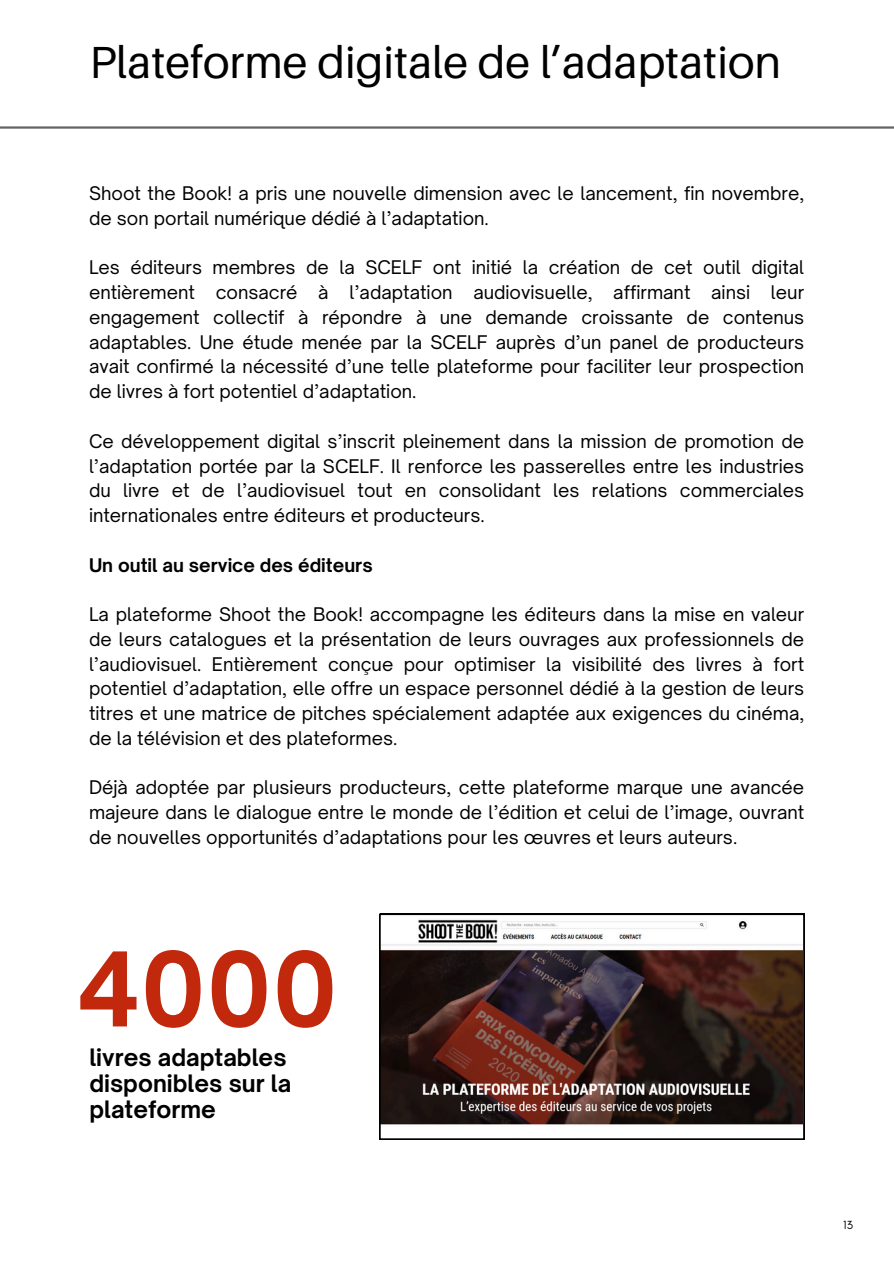
<style>
.page{position:relative;width:894px;height:1264px;background:#fff}
.page>*{position:absolute;margin:0;border:0;box-sizing:border-box;transform-origin:0 0}
.t1{font:700 98.25px "Open Sauce One";color:#c2280c}
.t2{font:45px "Aileron";color:#000}
.t3{font:700 22.95px/25.8px "Open Sauce One";color:#000}
.t4{font:18px/24.8px "Open Sauce One";color:#000;text-align:justify}
.t5{font:700 18px "Open Sauce One";color:#000}
.t6{font:12px "Glacial Indifference";color:#000}
</style>
<div class="page">
<hr style="left:0;top:126px;width:893px;height:3px;background:#646464">
<svg style="left:379px;top:914px;width:424px;height:225px"></svg>
<p class="t2" style="left:89px;top:34px;width:693px">Plateforme digitale de l’adaptation</p>
<h2 class="t4" style="left:89px;top:181px;width:716px">Shoot the Book! a pris une nouvelle dimension avec le lancement, fin novembre, de son portail numérique dédié à l’adaptation.</h2>
<p class="t4" style="left:89px;top:255px;width:716px">Les éditeurs membres de la SCELF ont initié la création de cet outil digital entièrement consacré à l’adaptation audiovisuelle, affirmant ainsi leur engagement collectif à répondre à une demande croissante de contenus adaptables. Une étude menée par la SCELF auprès d’un panel de producteurs avait confirmé la nécessité d’une telle plateforme pour faciliter leur prospection de livres à fort potentiel d’adaptation.</p>
<p class="t4" style="left:89px;top:428px;width:716px">Ce développement digital s’inscrit pleinement dans la mission de promotion de l’adaptation portée par la SCELF. Il renforce les passerelles entre les industries du livre et de l’audiovisuel tout en consolidant les relations commerciales internationales entre éditeurs et producteurs.</p>
<p class="t5" style="left:89px;top:553px;width:285px">Un outil au service des éditeurs</p>
<p class="t4" style="left:89px;top:602px;width:716px">La plateforme Shoot the Book! accompagne les éditeurs dans la mise en valeur de leurs catalogues et la présentation de leurs ouvrages aux professionnels de l’audiovisuel. Entièrement conçue pour optimiser la visibilité des livres à fort potentiel d’adaptation, elle offre un espace personnel dédié à la gestion de leurs titres et une matrice de pitches spécialement adaptée aux exigences du cinéma, de la télévision et des plateformes.</p>
<h4 class="t4" style="left:89px;top:775px;width:716px">Déjà adoptée par plusieurs producteurs, cette plateforme marque une avancée majeure dans le dialogue entre le monde de l’édition et celui de l’image, ouvrant de nouvelles opportunités d’adaptations pour les œuvres et leurs auteurs.</h4>
<p class="t1" style="left:77px;top:928px;width:263px">4000</p>
<p class="t3" style="left:89px;top:1044px;width:203px">livres adaptables disponibles sur la plateforme</p>
<h1 class="t6" style="left:843px;top:1217px;width:11px">13</h1>
</div>
